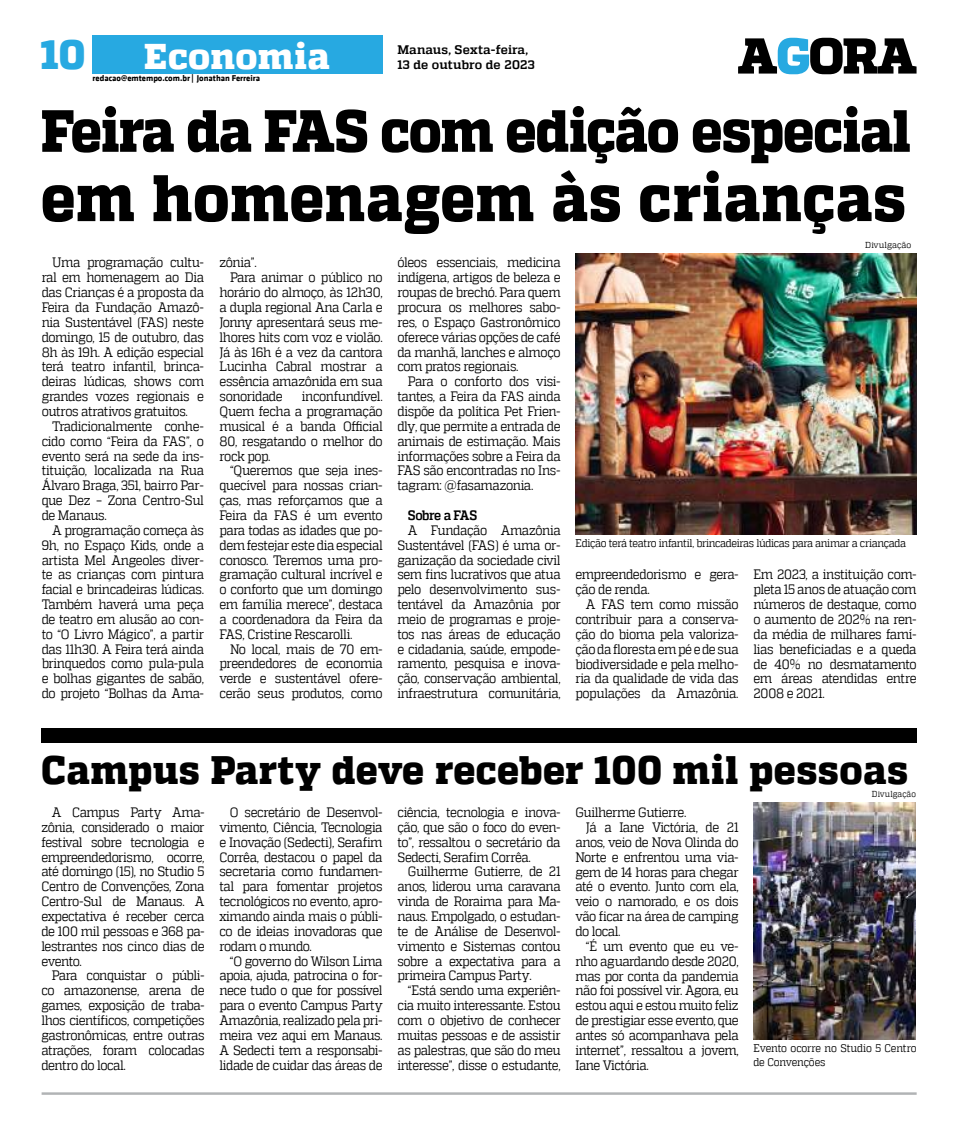
<style>
.page{position:relative;width:957px;height:1134px;background:#fff}
.page>*{position:absolute;margin:0;border:0;box-sizing:border-box;transform-origin:0 0}
.t1{font:800 65.62px "MW Quadon";letter-spacing:.01em;color:#000;scale:.9 1}
.t2{font:800 59.38px "MW Quadon";letter-spacing:-.02em;color:#000;scale:.9 1}
.t3{font:800 40.88px "MW Quadon";color:#27a9e1}
.t4{font:800 39.62px "MW Quadon";letter-spacing:.015em;color:#000;scale:.95 1}
.t5{font:800 35.75px "MW Quadon";letter-spacing:.015em;color:#fff}
.t6{font:13.62px/14.9px "MW Quadon";letter-spacing:-.035em;color:#000;text-align:justify;scale:.9 1}
.t7{font:700 13.62px "MW Quadon";letter-spacing:-.045em;color:#000;scale:.9 1}
.t8{font:700 12.38px "MW Quadon";letter-spacing:.01em;color:#000}
.t9{font:11.12px/13.4px "MW Quadon";letter-spacing:-.03em;color:#000;scale:.9 1}
.t10{font:700 8.62px "MW Klavika Bd";color:#000}
.t11{font:8.62px "MW Quadon";letter-spacing:.01em;color:#000;scale:.95 1}
.t12{font:8.62px "MW Quadon";letter-spacing:.01em;color:#000;scale:.9 1}
.s1{font-size:31px}
</style>
<div class="page">
<hr style="left:42px;top:1092px;width:874px;height:3px;background:#b1b3b5">
<img style="left:575px;top:253px;width:341px;height:282px">
<div style="left:42px;top:728px;width:874px;height:15px;background:#000"></div>
<img style="left:753px;top:802px;width:163px;height:238px">
<svg style="left:738px;top:38px;width:178px;height:36px"></svg>
<div style="left:92px;top:35px;width:291px;height:39px;background:#27a9e1"></div>
<h3 class="t3" style="left:41px;top:31px;width:46px">10</h3>
<h3 class="t5" style="left:144px;top:36px;width:238px">Economia <span class="s1">s</span></h3>
<p class="t10" style="left:93px;top:72px;width:169px">redacao@emtempo.com.br | Jonathan Ferreira</p>
<p class="t8" style="left:397px;top:43px;width:132px">Manaus, Sexta-feira,</p>
<p class="t8" style="left:397px;top:58px;width:139px">13 de outubro de 2023</p>
<h2 class="t2" style="left:41px;top:96px;width:968px">Feira da FAS com edição especial</h2>
<h1 class="t1" style="left:41px;top:159px;width:962px">em homenagem às crianças</h1>
<p class="t11" style="left:865px;top:240px;width:50px">Divulgação</p>
<p class="t6" style="left:42px;top:255px;width:182px;text-indent:10px">Uma programação cultu&shy;ral em homenagem ao Dia das Crianças é a proposta da Feira da Fundação Amazô&shy;nia Sustentável (FAS) neste domingo, 15 de outubro, das 8h às 19h. A edição especial terá teatro infantil, brinca&shy;deiras lúdicas, shows com grandes vozes regionais e outros atrativos gratuitos.</p>
<p class="t6" style="left:42px;top:418px;width:182px;text-indent:10px">Tradicionalmente conhe&shy;cido como “Feira da FAS”, o evento será na sede da ins&shy;tituição, localizada na Rua Álvaro Braga, 351, bairro Par&shy;que Dez – Zona Centro-Sul de Manaus.</p>
<p class="t6" style="left:42px;top:522px;width:182px;text-indent:10px">A programação começa às 9h, no Espaço Kids, onde a artista Mel Angeoles diver&shy;te as crianças com pintura facial e brincadeiras lúdicas.<br>Também haverá uma peça de teatro em alusão ao con&shy;to “O Livro Mágico”, a partir das 11h30. A Feira terá ainda brinquedos como pula-pula e bolhas gigantes de sabão, do projeto “Bolhas da Ama-</p>
<p class="t6" style="left:219px;top:255px;width:43px">zônia”.</p>
<p class="t6" style="left:230px;top:270px;width:171px">Para animar o público no</p>
<p class="t6" style="left:219px;top:285px;width:183px">horário do almoço, às 12h30,</p>
<p class="t6" style="left:219px;top:300px;width:183px">a dupla regional Ana Carla e</p>
<p class="t6" style="left:219px;top:315px;width:183px">Jonny apresentará seus me-</p>
<p class="t6" style="left:219px;top:329px;width:183px">lhores hits com voz e violão.</p>
<p class="t6" style="left:219px;top:344px;width:183px">Já às 16h é a vez da cantora</p>
<p class="t6" style="left:219px;top:359px;width:183px">Lucinha Cabral mostrar a</p>
<p class="t6" style="left:219px;top:374px;width:183px">essência amazônida em sua</p>
<p class="t6" style="left:219px;top:389px;width:72px">sonoridade</p>
<p class="t6" style="left:219px;top:389px;width:183px;text-indent:82px">inconfundível.<br>Quem fecha a programação musical é a banda Official 80, resgatando o melhor do rock pop.</p>
<p class="t6" style="left:219px;top:463px;width:183px;text-indent:10px">“Queremos que seja ines&shy;quecível para nossas crian&shy;ças, mas reforçamos que a Feira da FAS é um evento para todas as idades que po&shy;dem festejar este dia especial conosco. Teremos uma pro&shy;gramação cultural incrível e o conforto que um domingo em família merece”, destaca a coordenadora da Feira da FAS, Cristine Rescarolli.</p>
<p class="t6" style="left:219px;top:641px;width:183px;text-indent:10px">No local, mais de 70 em&shy;preendedores de economia verde e sustentável ofere&shy;cerão seus produtos, como</p>
<p class="t6" style="left:397px;top:255px;width:183px">óleos essenciais, medicina indígena, artigos de beleza e roupas de brechó. Para quem procura os melhores sabo&shy;res, o Espaço Gastronômico oferece várias opções de café da manhã, lanches e almoço com pratos regionais.</p>
<p class="t6" style="left:397px;top:374px;width:183px;text-indent:10px">Para o conforto dos visi&shy;tantes, a Feira da FAS ainda dispõe da política Pet Frien&shy;dly, que permite a entrada de animais de estimação. Mais informações sobre a Feira da FAS são encontradas no Ins&shy;tagram: @fasamazonia.</p>
<p class="t7" style="left:408px;top:507px;width:79px">Sobre a FAS</p>
<p class="t6" style="left:397px;top:522px;width:183px;text-indent:10px">A Fundação Amazônia Sustentável (FAS) é uma or&shy;ganização da sociedade civil sem fins lucrativos que atua pelo desenvolvimento sus&shy;tentável da Amazônia por meio de programas e proje&shy;tos nas áreas de educação e cidadania, saúde, empode&shy;ramento, pesquisa e inova&shy;ção, conservação ambiental, infraestrutura comunitária,</p>
<p class="t9" style="left:575px;top:536px;width:369px">Edição terá teatro infantil, brincadeiras lúdicas para animar a criançada</p>
<p class="t6" style="left:575px;top:567px;width:183px">empreendedorismo e gera&shy;ção de renda.</p>
<p class="t6" style="left:575px;top:597px;width:183px;text-indent:10px">A FAS tem como missão contribuir para a conserva&shy;ção do bioma pela valoriza&shy;ção da floresta em pé e de sua biodiversidade e pela melho&shy;ria da qualidade de vida das populações da Amazônia.</p>
<p class="t6" style="left:753px;top:567px;width:183px">Em 2023, a instituição com&shy;pleta 15 anos de atuação com números de destaque, como o aumento de 202% na ren&shy;da média de milhares famí&shy;lias beneficiadas e a queda de 40% no desmatamento em áreas atendidas entre 2008 e 2021.</p>
<h3 class="t4" style="left:42px;top:747px;width:913px">Campus Party deve receber 100 mil pessoas</h3>
<p class="t12" style="left:872px;top:789px;width:51px">Divulgação</p>
<p class="t6" style="left:41px;top:805px;width:183px;text-indent:10px">A Campus Party Ama&shy;zônia, considerado o maior festival sobre tecnologia e empreendedorismo, ocorre, até domingo (15), no Studio 5<br>Centro de Convenções, Zona Centro-Sul de Manaus. A expectativa é receber cerca de 100 mil pessoas e 368 pa&shy;lestrantes nos cinco dias de evento.</p>
<p class="t6" style="left:41px;top:968px;width:183px;text-indent:10px">Para conquistar o públi&shy;co amazonense, arena de games, exposição de traba&shy;lhos científicos, competições gastronômicas, entre outras atrações, foram colocadas dentro do local.</p>
<p class="t6" style="left:219px;top:805px;width:183px;text-indent:10px">O secretário de Desenvol&shy;vimento, Ciência, Tecnologia e Inovação (Sedecti), Serafim Corrêa, destacou o papel da secretaria como fundamen&shy;tal para fomentar projetos tecnológicos no evento, apro&shy;ximando ainda mais o públi&shy;co de ideias inovadoras que rodam o mundo.</p>
<p class="t6" style="left:219px;top:953px;width:183px;text-indent:10px">“O governo do Wilson Lima apoia, ajuda, patrocina o for&shy;nece tudo o que for possível para o evento Campus Party Amazônia, realizado pela pri&shy;meira vez aqui em Manaus.<br>A Sedecti tem a responsabi&shy;lidade de cuidar das áreas de</p>
<p class="t6" style="left:397px;top:805px;width:183px">ciência, tecnologia e inova&shy;ção, que são o foco do even&shy;to”, ressaltou o secretário da Sedecti, Serafim Corrêa.</p>
<p class="t6" style="left:397px;top:864px;width:183px;text-indent:10px">Guilherme Gutierre, de 21 anos, liderou uma caravana vinda de Roraima para Ma&shy;naus. Empolgado, o estudan&shy;te de Análise de Desenvol&shy;vimento e Sistemas contou sobre a expectativa para a primeira Campus Party.</p>
<p class="t6" style="left:397px;top:983px;width:183px;text-indent:10px">“Está sendo uma experiên&shy;cia muito interessante. Estou com o objetivo de conhecer muitas pessoas e de assistir as palestras, que são do meu interesse”, disse o estudante,</p>
<p class="t6" style="left:575px;top:805px;width:125px">Guilherme Gutierre.</p>
<p class="t6" style="left:586px;top:820px;width:171px">Já a Iane Victória, de 21</p>
<p class="t6" style="left:575px;top:834px;width:183px">anos, veio de Nova Olinda do</p>
<p class="t6" style="left:575px;top:849px;width:183px">Norte e enfrentou uma via-</p>
<p class="t6" style="left:575px;top:864px;width:183px">gem de 14 horas para chegar</p>
<p class="t6" style="left:575px;top:879px;width:183px">até o evento. Junto com ela,</p>
<p class="t6" style="left:575px;top:894px;width:183px">veio o namorado, e os dois</p>
<p class="t6" style="left:575px;top:909px;width:183px">vão ficar na área de camping</p>
<p class="t6" style="left:575px;top:924px;width:52px">do local.</p>
<p class="t6" style="left:586px;top:938px;width:171px">“É um evento que eu ve-</p>
<p class="t6" style="left:575px;top:953px;width:183px">nho aguardando desde 2020,</p>
<p class="t6" style="left:575px;top:968px;width:183px">mas por conta da pandemia</p>
<p class="t6" style="left:575px;top:983px;width:183px">não foi possível vir. Agora, eu</p>
<p class="t6" style="left:575px;top:998px;width:183px">estou aqui e estou muito feliz</p>
<p class="t6" style="left:575px;top:1013px;width:183px">de prestigiar esse evento, que</p>
<p class="t6" style="left:575px;top:1028px;width:183px">antes só acompanhava pela</p>
<p class="t6" style="left:575px;top:1042px;width:183px">internet”, ressaltou a jovem,</p>
<p class="t6" style="left:575px;top:1057px;width:83px">Iane Victória.</p>
<p class="t9" style="left:753px;top:1042px;width:183px">Evento ocorre no Studio 5 Centro de Convenções</p>
</div>
